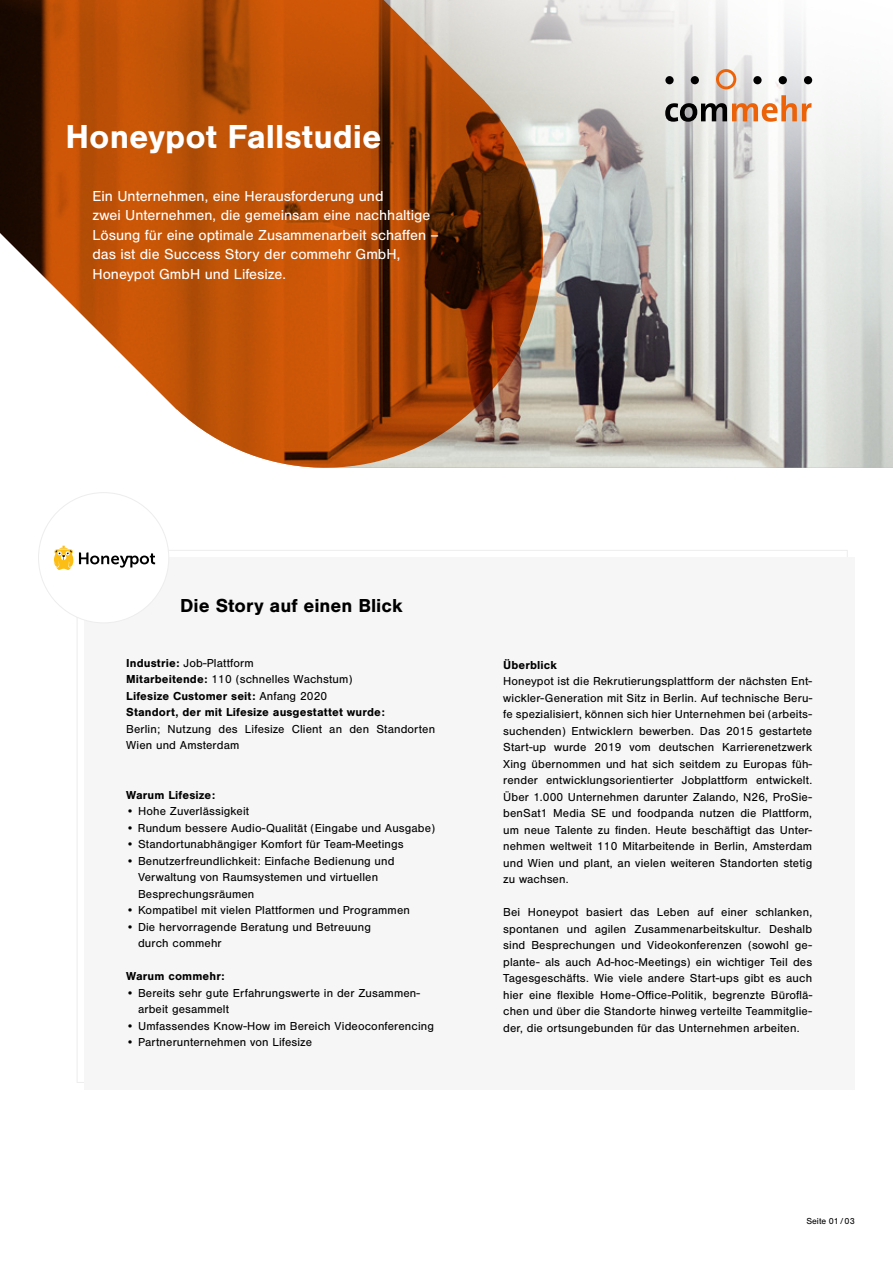
<style>
.page{position:relative;width:893px;height:1263px;background:#fff}
.page>*{position:absolute;margin:0;border:0;box-sizing:border-box;transform-origin:0 0}
.t1{font:700 34.5px "Nimbus San";color:#fff}
.t2{font:700 19.5px "Nimbus San";color:#000}
.t3{font:15px/19.5px "Nimbus San";color:#fff}
.t4{font:12px/16.5px "Nimbus San";letter-spacing:.01em;color:#000}
.t5{font:700 12px/16.5px "Nimbus San";letter-spacing:.01em;color:#000}
.t6{font:9px "Nimbus San";color:#000}
.s1{font-weight:400}
</style>
<div class="page">
<div style="left:85px;top:558px;width:770px;height:532px;background:#f6f6f6"></div>
<div style="left:39px;top:493px;width:130px;height:130px;background:#fff;border-radius:50%"></div>
<svg style="left:564px;top:434px;width:329px;height:34px;background:#bfbdb5"></svg>
<svg style="left:564px;top:0;width:329px;height:434px"></svg>
<svg style="left:665px;top:95px;width:147px;height:27px"></svg>
<div style="left:665px;top:76px;width:9px;height:8px;background:#000;border-radius:50%"></div>
<div style="left:691px;top:76px;width:8px;height:8px;background:#000;border-radius:50%"></div>
<div style="left:753px;top:76px;width:9px;height:8px;background:#000;border-radius:50%"></div>
<div style="left:779px;top:76px;width:8px;height:8px;background:#000;border-radius:50%"></div>
<div style="left:804px;top:76px;width:8px;height:8px;background:#000;border-radius:50%"></div>
<svg style="left:716px;top:69px;width:20px;height:20px"></svg>
<svg style="left:0;top:0;width:564px;height:468px;background:#b46a38"></svg>
<svg style="left:54px;top:546px;width:19px;height:24px"></svg>
<svg style="left:79px;top:552px;width:76px;height:16px"></svg>
<h1 class="t1" style="left:66px;top:117px;width:317px">Honeypot Fallstudie</h1>
<p class="t3" style="left:92px;top:186px;width:348px">Ein Unternehmen, eine Herausforderung und<br>zwei Unternehmen, die gemeinsam eine nachhaltige Lösung für eine optimale Zusammenarbeit schaffen – das ist die Success Story der commehr GmbH, Honeypot GmbH und Lifesize.</p>
<h2 class="t2" style="left:180px;top:595px;width:224px">Die Story auf einen Blick</h2>
<p class="t5" style="left:126px;top:654px;width:260px">Industrie: <span class="s1">Job-Plattform<br></span>Mitarbeitende: <span class="s1">110 (schnelles Wachstum)<br></span>Lifesize Customer seit: <span class="s1">Anfang 2020<br></span>Standort, der mit Lifesize ausgestattet wurde:</p>
<p class="t4" style="left:126px;top:721px;width:310px">Berlin; Nutzung des Lifesize Client an den Standorten<br>Wien und Amsterdam</p>
<p class="t5" style="left:126px;top:786px;width:90px">Warum Lifesize:</p>
<p class="t4" style="left:126px;top:803px;width:124px">• Hohe Zuverlässigkeit</p>
<p class="t4" style="left:126px;top:820px;width:310px">• Rundum bessere Audio-Qualität (Eingabe und Ausgabe)</p>
<p class="t4" style="left:126px;top:836px;width:279px">• Standortunabhängiger Komfort für Team-Meetings</p>
<p class="t4" style="left:138px;top:853px;width:258px;text-indent:-12px">• Benutzerfreundlichkeit: Einfache Bedienung und<br>Verwaltung von Raumsystemen und virtuellen<br>Besprechungsräumen</p>
<p class="t4" style="left:126px;top:902px;width:285px">• Kompatibel mit vielen Plattformen und Programmen</p>
<p class="t4" style="left:138px;top:919px;width:234px;text-indent:-12px">• Die hervorragende Beratung und Betreuung durch commehr</p>
<p class="t5" style="left:126px;top:968px;width:100px">Warum commehr:</p>
<p class="t4" style="left:138px;top:985px;width:283px;text-indent:-12px">• Bereits sehr gute Erfahrungswerte in der Zusammen&shy;arbeit gesammelt</p>
<p class="t4" style="left:126px;top:1018px;width:309px">• Umfassendes Know-How im Bereich Videoconferencing</p>
<p class="t4" style="left:126px;top:1034px;width:187px">• Partnerunternehmen von Lifesize</p>
<p class="t5" style="left:503px;top:657px;width:55px">Überblick</p>
<p class="t4" style="left:503px;top:673px;width:310px;text-align:justify">Honeypot ist die Rekrutierungsplattform der nächsten Ent&shy;wickler-Generation mit Sitz in Berlin. Auf technische Beru&shy;fe spezialisiert, können sich hier Unternehmen bei (arbeits&shy;suchenden) Entwicklern bewerben. Das 2015 gestartete Start-up wurde 2019 vom deutschen Karrierenetzwerk Xing übernommen und hat sich seitdem zu Europas füh&shy;render entwicklungsorientierter Jobplattform entwickelt.<br>Über 1.000 Unternehmen darunter Zalando, N26, ProSie&shy;benSat1 Media SE und foodpanda nutzen die Plattform, um neue Talente zu finden. Heute beschäftigt das Unter&shy;nehmen weltweit 110 Mitarbeitende in Berlin, Amsterdam und Wien und plant, an vielen weiteren Standorten stetig zu wachsen.</p>
<p class="t4" style="left:503px;top:904px;width:310px;text-align:justify">Bei Honeypot basiert das Leben auf einer schlanken, spontanen und agilen Zusammenarbeitskultur. Deshalb sind Besprechungen und Videokonferenzen (sowohl ge&shy;plante- als auch Ad-hoc-Meetings) ein wichtiger Teil des Tagesgeschäfts. Wie viele andere Start-ups gibt es auch hier eine flexible Home-Office-Politik, begrenzte Büroflä&shy;chen und über die Standorte hinweg verteilte Teammitglie&shy;der, die ortsungebunden für das Unternehmen arbeiten.</p>
<p class="t6" style="left:806px;top:1216px;width:50px">Seite 01/03</p>
</div>
